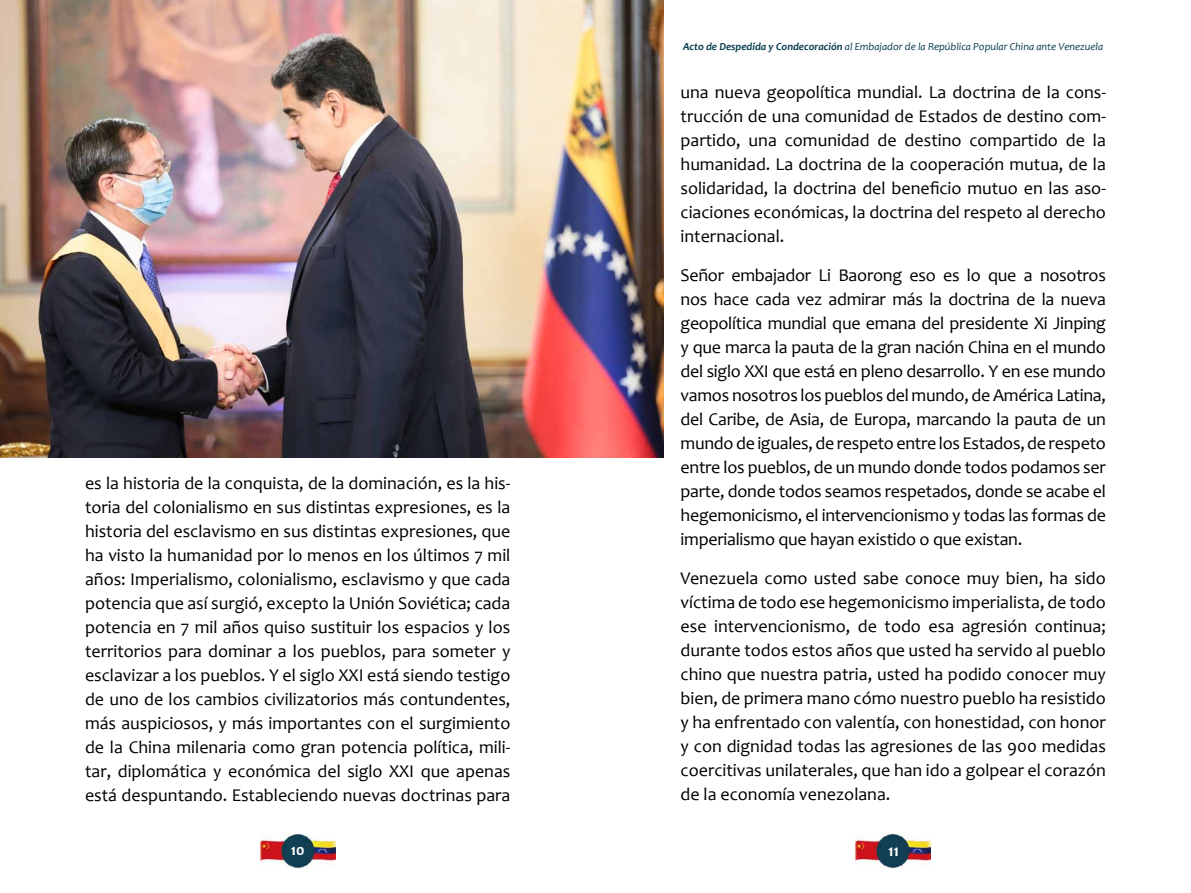
<style>
.page{position:relative;width:1191px;height:893px;background:#fff}
.page>*{position:absolute;margin:0;border:0;box-sizing:border-box;transform-origin:0 0}
.t1{font:18px/24px "Candara";color:#000;text-align:justify}
.t2{font:700 16.5px "Candara";color:#fff}
.t3{font:700 15.75px "Candara";color:#fff}
.t4{font:italic 10.8px "Candara";color:#0a3e51}
.s1{font-weight:700}
</style>
<div class="page">
<img style="left:856px;top:833px;width:74px;height:35px">
<img style="left:260px;top:833px;width:75px;height:35px">
<img style="left:0;top:0;width:663px;height:457px">
<p class="t1" style="left:85px;top:471px;width:427px">es la historia de la conquista, de la dominación, es la his&shy;toria del colonialismo en sus distintas expresiones, es la historia del esclavismo en sus distintas expresiones, que ha visto la humanidad por lo menos en los últimos 7 mil años: Imperialismo, colonialismo, esclavismo y que cada potencia que así surgió, excepto la Unión Soviética; cada potencia en 7 mil años quiso sustituir los espacios y los territorios para dominar a los pueblos, para someter y esclavizar a los pueblos. Y el siglo XXI está siendo testigo de uno de los cambios civilizatorios más contundentes, más auspiciosos, y más importantes con el surgimiento de la China milenaria como gran potencia política, mili&shy;tar, diplomática y económica del siglo XXI que apenas está despuntando. Estableciendo nuevas doctrinas para</p>
<p class="t4" style="left:683px;top:40px;width:421px"><span class="s1">Acto de Despedida y Condecoración</span> al Embajador de la República Popular China ante Venezuela</p>
<p class="t1" style="left:680px;top:80px;width:427px">una nueva geopolítica mundial. La doctrina de la cons&shy;trucción de una comunidad de Estados de destino com&shy;partido, una comunidad de destino compartido de la humanidad. La doctrina de la cooperación mutua, de la solidaridad, la doctrina del beneficio mutuo en las aso&shy;ciaciones económicas, la doctrina del respeto al derecho internacional.</p>
<p class="t1" style="left:680px;top:263px;width:427px">Señor embajador Li Baorong eso es lo que a nosotros nos hace cada vez admirar más la doctrina de la nueva geopolítica mundial que emana del presidente Xi Jinping y que marca la pauta de la gran nación China en el mundo del siglo XXI que está en pleno desarrollo. Y en ese mundo vamos nosotros los pueblos del mundo, de América Latina, del Caribe, de Asia, de Europa, marcando la pauta de un mundo de iguales, de respeto entre los Estados, de respeto entre los pueblos, de un mundo donde todos podamos ser parte, donde todos seamos respetados, donde se acabe el hegemonicismo, el intervencionismo y todas las formas de imperialismo que hayan existido o que existan.</p>
<p class="t1" style="left:680px;top:566px;width:427px">Venezuela como usted sabe conoce muy bien, ha sido víctima de todo ese hegemonicismo imperialista, de todo ese intervencionismo, de todo esa agresión continua; durante todos estos años que usted ha servido al pueblo chino que nuestra patria, usted ha podido conocer muy bien, de primera mano cómo nuestro pueblo ha resistido y ha enfrentado con valentía, con honestidad, con honor y con dignidad todas las agresiones de las 900 medidas coercitivas unilaterales, que han ido a golpear el corazón de la economía venezolana.</p>
<p class="t3" style="left:291px;top:840px;width:15px">10</p>
<p class="t2" style="left:888px;top:840px;width:13px">11</p>
</div>
